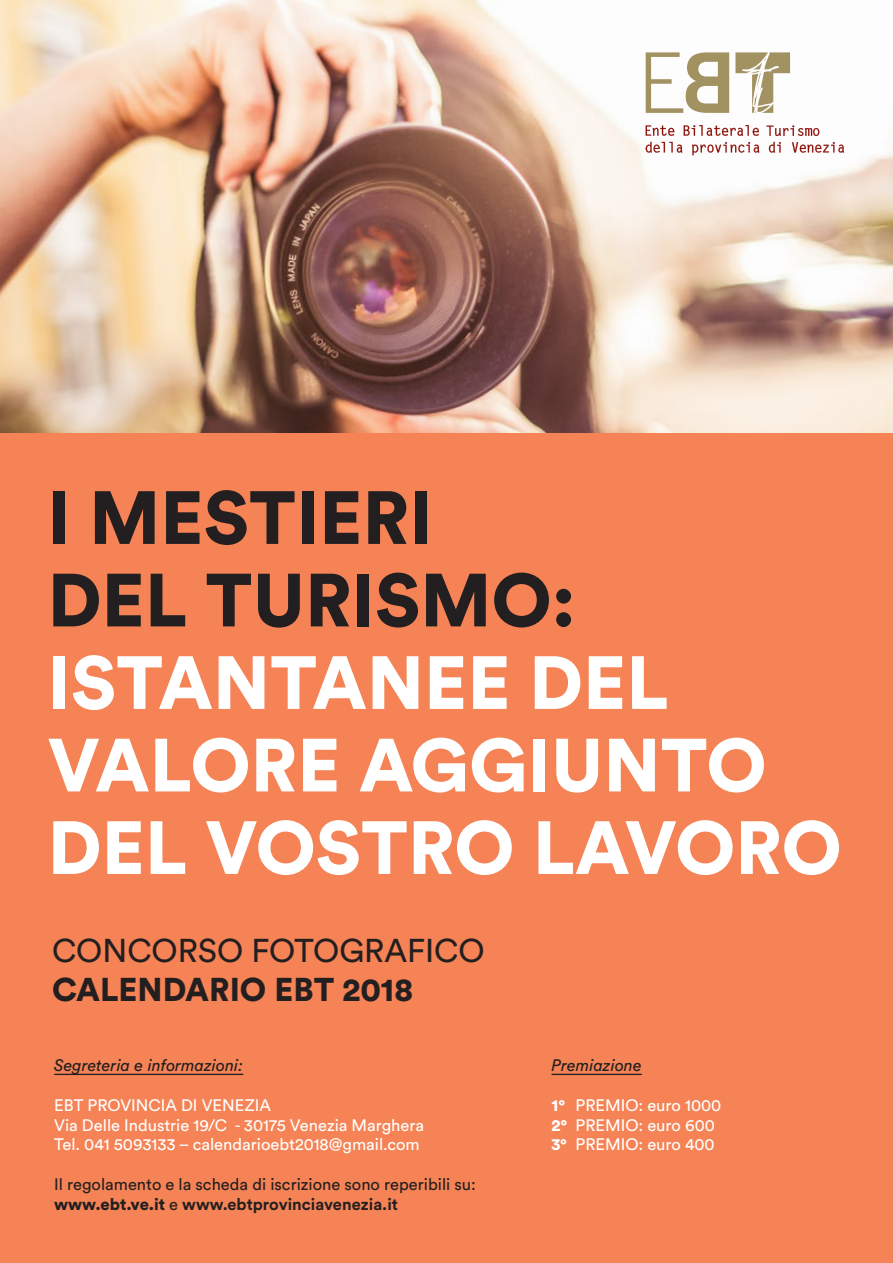
<style>
.page{position:relative;width:893px;height:1263px;background:#fff}
.page>*{position:absolute;margin:0;border:0;box-sizing:border-box;transform-origin:0 0}
.t1{font:900 74.4px "Circular Std";color:#fff}
.t2{font:900 74.4px "Circular Std";color:#231f20}
.t3{font:32.7px "Circular Std";color:#231f20}
.t4{font:900 32.7px "Circular Std";color:#231f20}
.t5{font:16.5px "Circular Std";color:#fff}
.t6{font:16.5px "Circular Std";color:#231f20}
.t7{font:700 16.5px "Circular Std";color:#231f20}
.t8{font:italic 16.5px "Circular Std";color:#231f20}
.s1{font-weight:900}
.s2{font-weight:400}
</style>
<div class="page">
<img style="left:0;top:0;width:893px;height:434px">
<div style="left:0;top:434px;width:893px;height:829px;background:#f58355"></div>
<svg style="left:646px;top:125px;width:28px;height:11px"></svg>
<svg style="left:684px;top:125px;width:75px;height:11px"></svg>
<svg style="left:767px;top:125px;width:52px;height:11px"></svg>
<svg style="left:646px;top:142px;width:36px;height:11px"></svg>
<svg style="left:692px;top:142px;width:67px;height:13px"></svg>
<svg style="left:769px;top:142px;width:12px;height:11px"></svg>
<svg style="left:792px;top:142px;width:52px;height:11px"></svg>
<svg style="left:735px;top:52px;width:55px;height:61px"></svg>
<svg style="left:646px;top:52px;width:83px;height:61px"></svg>
<hr style="left:551px;top:1074px;width:91px;height:1px;background:#231f20">
<hr style="left:54px;top:1074px;width:189px;height:1px;background:#231f20">
<p class="t2" style="left:48px;top:468px;width:386px">I MESTIERI</p>
<p class="t2" style="left:48px;top:551px;width:529px">DEL TURISMO:</p>
<p class="t1" style="left:48px;top:633px;width:622px">ISTANTANEE DEL</p>
<p class="t1" style="left:48px;top:716px;width:720px">VALORE AGGIUNTO</p>
<p class="t1" style="left:48px;top:798px;width:796px">DEL VOSTRO LAVORO</p>
<p class="t3" style="left:52px;top:931px;width:434px">CONCORSO FOTOGRAFICO</p>
<p class="t4" style="left:52px;top:968px;width:363px">CALENDARIO EBT 2018</p>
<p class="t8" style="left:54px;top:1055px;width:191px">Segreteria e informazioni:</p>
<p class="t5" style="left:54px;top:1095px;width:218px">EBT PROVINCIA DI VENEZIA</p>
<p class="t5" style="left:54px;top:1115px;width:371px">Via Delle Industrie 19/C - 30175 Venezia Marghera</p>
<p class="t5" style="left:54px;top:1134px;width:367px">Tel. 041 5093133 – calendarioebt2018@gmail.com</p>
<p class="t6" style="left:54px;top:1174px;width:423px">Il regolamento e la scheda di iscrizione sono reperibili su:</p>
<p class="t7" style="left:54px;top:1193px;width:345px"><span class="s1">www.ebt.ve.it</span> <span class="s2">e</span> www.ebtprovinciavenezia.it</p>
<p class="t8" style="left:551px;top:1055px;width:92px">Premiazione</p>
<p class="t5" style="left:551px;top:1095px;width:171px"><span class="s1">1°</span> PREMIO: euro 1000</p>
<p class="t5" style="left:551px;top:1115px;width:165px"><span class="s1">2°</span> PREMIO: euro 600</p>
<p class="t5" style="left:551px;top:1134px;width:165px"><span class="s1">3°</span> PREMIO: euro 400</p>
</div>
